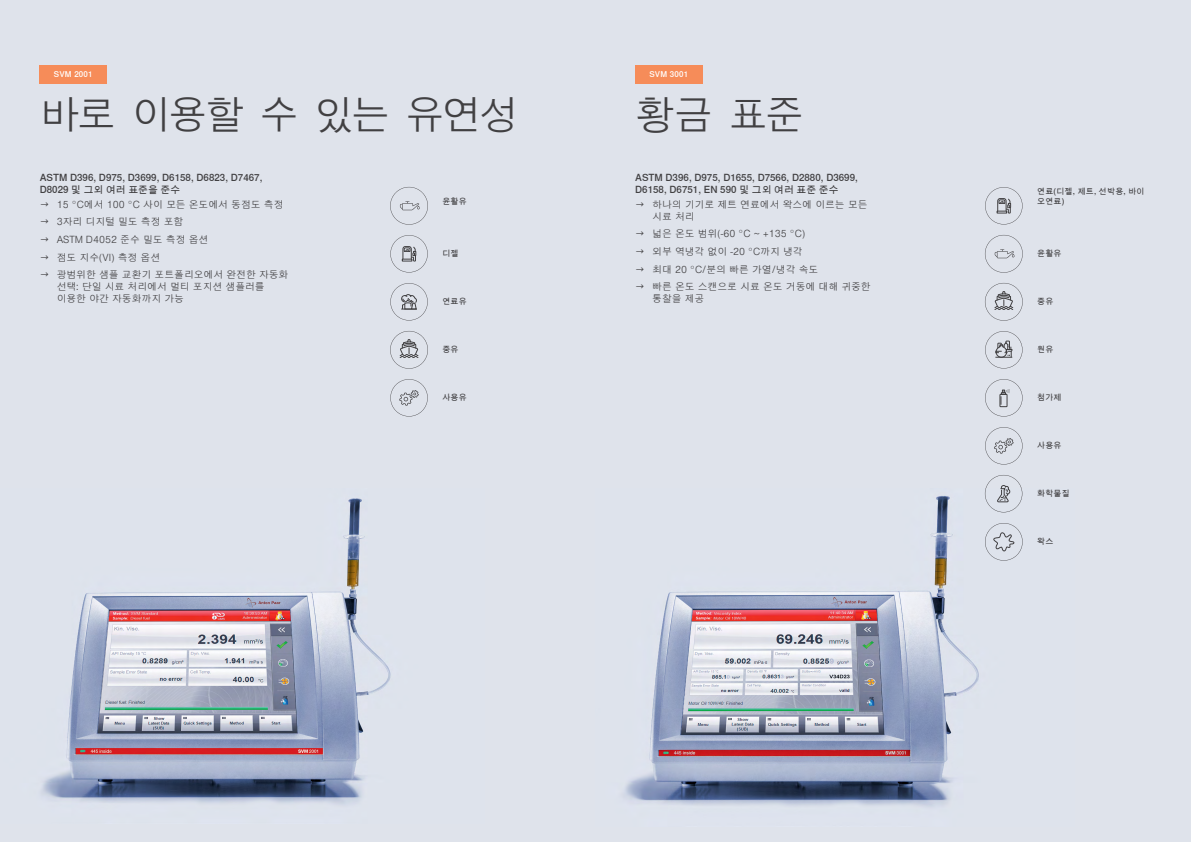
<style>
.page{position:relative;width:1191px;height:842px;background:#dfe3eb}
.page>*{position:absolute;margin:0;border:0;box-sizing:border-box;transform-origin:0 0}
.t1{font:300 40px "Nimbus Sans Global";letter-spacing:-.08em;color:#414042}
.t2{font:300 9.8px/17.7px "Nimbus Sans Global";color:#414042}
.t3{font:500 9.8px/12px "Nimbus Sans Global";color:#414042}
.t4{font:500 8px/10px "Nimbus Sans Global";letter-spacing:.025em;color:#414042}
.t5{font:500 8px "Nimbus Sans Global";letter-spacing:.025em;color:#fff}
</style>
<div class="page">
<img style="left:624px;top:490px;width:399px;height:317px">
<img style="left:41px;top:498px;width:350px;height:307px">
<svg style="left:390px;top:187px;width:38px;height:38px"></svg>
<svg style="left:390px;top:235px;width:38px;height:37px"></svg>
<svg style="left:390px;top:283px;width:38px;height:37px"></svg>
<svg style="left:390px;top:331px;width:38px;height:38px"></svg>
<svg style="left:390px;top:379px;width:38px;height:37px"></svg>
<div style="left:40px;top:65px;width:67px;height:18px;background:#f68c59"></div>
<div style="left:635px;top:65px;width:67px;height:18px;background:#f68c59"></div>
<svg style="left:985px;top:187px;width:37px;height:37px"></svg>
<svg style="left:985px;top:235px;width:37px;height:38px"></svg>
<svg style="left:985px;top:283px;width:37px;height:38px"></svg>
<svg style="left:985px;top:331px;width:37px;height:37px"></svg>
<svg style="left:985px;top:379px;width:37px;height:38px"></svg>
<svg style="left:985px;top:427px;width:37px;height:37px"></svg>
<svg style="left:985px;top:475px;width:37px;height:37px"></svg>
<svg style="left:985px;top:523px;width:37px;height:38px"></svg>
<p class="t5" style="left:54px;top:70px;width:40px">SVM 2001</p>
<h1 class="t1" style="left:40px;top:92px;width:480px">바로 이용할 수 있는 유연성</h1>
<p class="t5" style="left:649px;top:70px;width:40px">SVM 3001</p>
<h1 class="t1" style="left:635px;top:92px;width:171px">황금 표준</h1>
<p class="t3" style="left:40px;top:171px;width:224px">ASTM D396, D975, D3699, D6158, D6823, D7467,<br>D8029 및 그외 여러 표준을 준수</p>
<p class="t2" style="left:57px;top:195px;width:233px">15 °C에서 100 °C 사이 모든 온도에서 동점도 측정<br>3자리 디지털 밀도 측정 포함<br>ASTM D4052 준수 밀도 측정 옵션<br>점도 지수(VI) 측정 옵션<br>광범위한 샘플 교환기 포트폴리오에서 완전한 자동화</p>
<p class="t2" style="left:57px;top:281px;width:209px;line-height:12px">선택: 단일 시료 처리에서 멀티 포지션 샘플러를 이용한 야간 자동화까지 가능</p>
<p class="t4" style="left:442px;top:196px;width:26px">윤활유</p>
<p class="t4" style="left:442px;top:248px;width:18px">디젤</p>
<p class="t4" style="left:442px;top:296px;width:26px">연료유</p>
<p class="t3" style="left:635px;top:171px;width:224px">ASTM D396, D975, D1655, D7566, D2880, D3699,<br>D6158, D6751, EN 590 및 그외 여러 표준 준수</p>
<p class="t2" style="left:652px;top:198px;width:217px;line-height:12px">하나의 기기로 제트 연료에서 왁스에 이르는 모든 시료 처리</p>
<p class="t2" style="left:652px;top:225px;width:220px">넓은 온도 범위(-60 °C ~ +135 °C)<br>외부 역냉각 없이 -20 °C까지 냉각<br>최대 20 °C/분의 빠른 가열/냉각 속도<br>빠른 온도 스캔으로 시료 온도 거동에 대해 귀중한</p>
<p class="t2" style="left:652px;top:290px;width:54px">통찰을 제공</p>
<p class="t4" style="left:1037px;top:186px;width:109px">연료(디젤, 제트, 선박용, 바이 오연료)</p>
<p class="t4" style="left:1037px;top:248px;width:26px">윤활유</p>
<p class="t4" style="left:1037px;top:296px;width:18px">중유</p>
<p class="t4" style="left:442px;top:344px;width:18px">중유</p>
<p class="t4" style="left:1037px;top:344px;width:18px">원유</p>
<p class="t4" style="left:442px;top:392px;width:26px">사용유</p>
<p class="t4" style="left:1037px;top:392px;width:26px">첨가제</p>
<p class="t4" style="left:1037px;top:440px;width:26px">사용유</p>
<p class="t4" style="left:1037px;top:488px;width:34px">화학물질</p>
<p class="t4" style="left:1037px;top:536px;width:18px">왁스</p>
</div>
